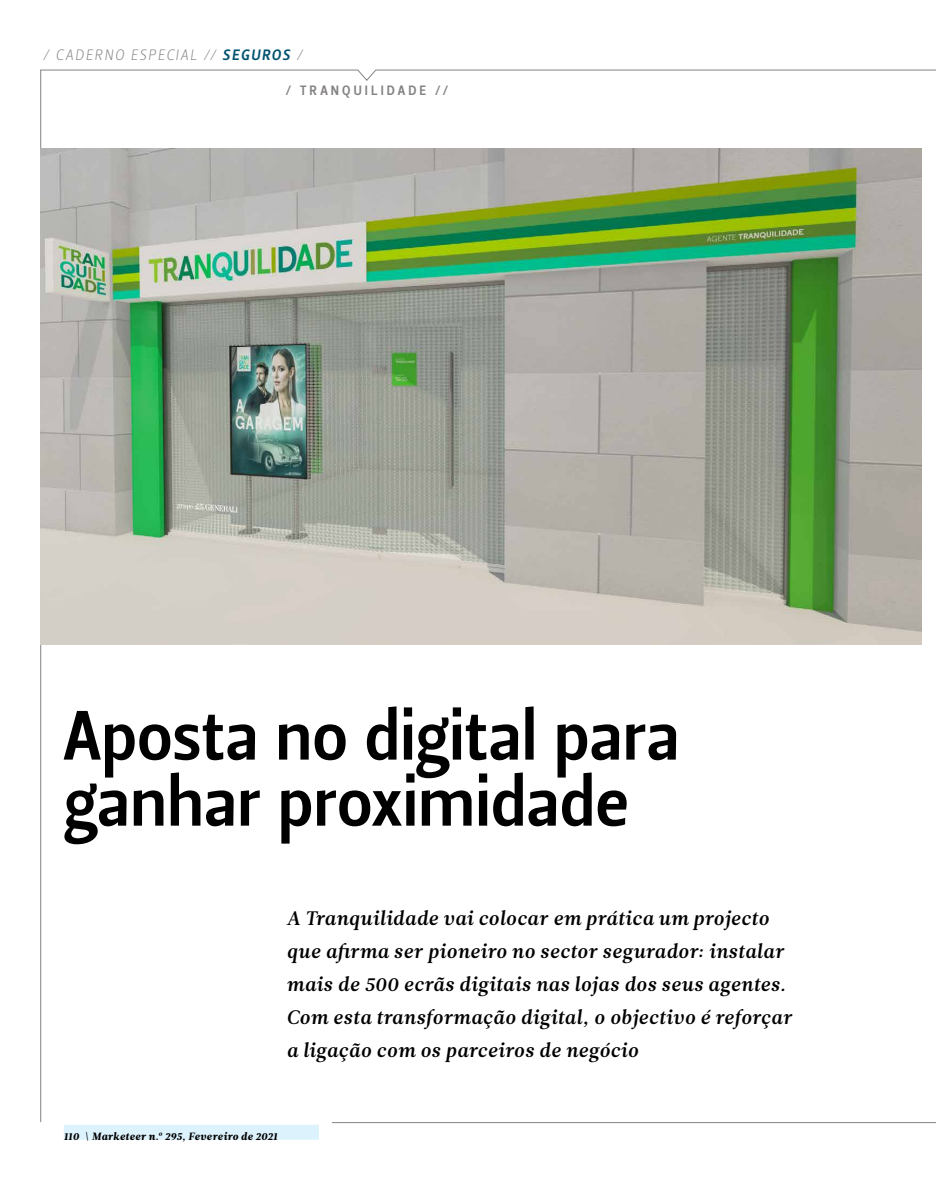
<style>
.page{position:relative;width:936px;height:1191px;background:#fff}
.page>*{position:absolute;margin:0;border:0;box-sizing:border-box;transform-origin:0 0}
.t1{font:69px/66px "Leitura Sans Grot 3";color:#000}
.t2{font:19.5px/33px "Leitura News Italic 3";letter-spacing:.015em;color:#000}
.t3{font:15px "Leitura Sans Italic 1";letter-spacing:.095em;color:#858382}
.t4{font:13.5px "Leitura Sans Grot 3";letter-spacing:.23em;color:#858382}
.t5{font:10.5px "Leitura News Italic 4";letter-spacing:.025em;color:#000}
.s1{font-family:"Leitura Sans Italic 3";color:#00536f}
</style>
<div class="page">
<svg style="left:40px;top:69px;width:895px;height:12px"></svg>
<hr style="left:332px;top:1122px;width:603px;height:1px;background:#858382">
<hr style="left:40px;top:70px;width:1px;height:1052px;background:#858382">
<div style="left:64px;top:1124px;width:255px;height:15px;background:#dcf3fd"></div>
<img style="left:41px;top:149px;width:880px;height:495px">
<p class="t3" style="left:43px;top:46px;width:262px">/ CADERNO ESPECIAL // <span class="s1">SEGUROS</span> /</p>
<p class="t4" style="left:285px;top:83px;width:164px">/ TRANQUILIDADE //</p>
<h1 class="t1" style="left:64px;top:704px;width:617px">Aposta no digital para ganhar proximidade</h1>
<p class="t2" style="left:286px;top:901px;width:507px">A Tranquilidade vai colocar em prática um projecto que afirma ser pioneiro no sector segurador: instalar mais de 500 ecrãs digitais nas lojas dos seus agentes.<br>Com esta transformação digital, o objectivo é reforçar a ligação com os parceiros de negócio</p>
<p class="t5" style="left:64px;top:1129px;width:215px">110 \ Marketeer n.º 295, Fevereiro de 2021</p>
</div>
